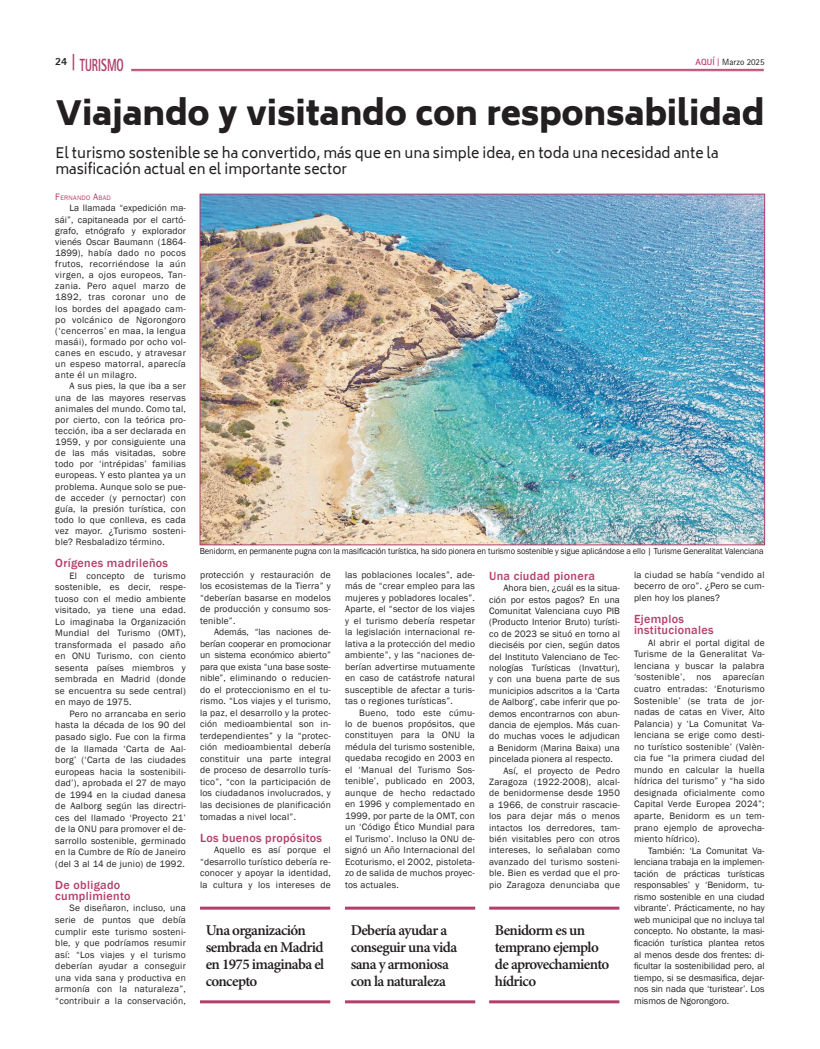
<style>
.page{position:relative;width:820px;height:1049px;background:#fff}
.page>*{position:absolute;margin:0;border:0;box-sizing:border-box;transform-origin:0 0}
.t1{font:900 33px "Biryani";letter-spacing:-.01em;color:#231f20}
.t2{font:800 17.6px "Rotis Sans Serif Std";color:#b23f6a;scale:.64 1}
.t3{font:600 15px/17px "Minion Pro";letter-spacing:-.04em;color:#231f20}
.t4{font:14px/16.8px "Biryani";color:#231f20}
.t5{font:500 12.1px/11.1px "Franklin Gothic";letter-spacing:.025em;color:#b23f6a}
.t6{font:800 11px "Rotis Sans Serif Std";color:#231f20}
.t7{font:9.5px/11.5px "Franklin Gothic";letter-spacing:.025em;color:#231f20;text-align:justify}
.t8{font:9px "Franklin Gothic";letter-spacing:-.01em;color:#231f20;scale:.95 1}
.t9{font:9px "Rotis Sans Serif Std";color:#231f20}
.t10{font:6.7px "Franklin Gothic";letter-spacing:.035em;color:#b23f6a}
.s1{font-size:18.2px}
.s2{font-weight:700;color:#b23f6a}
.s3{font-family:"Rotis Serif Std";font-weight:700;color:#b23f6a}
.s4{font-size:9.5px}
</style>
<div class="page">
<img style="left:201px;top:196px;width:561px;height:347px">
<hr style="left:200px;top:906px;width:130px;height:3px;background:#b23f6a">
<hr style="left:200px;top:1000px;width:130px;height:3px;background:#b23f6a">
<hr style="left:345px;top:906px;width:130px;height:3px;background:#b23f6a">
<hr style="left:345px;top:1000px;width:130px;height:3px;background:#b23f6a">
<hr style="left:489px;top:906px;width:130px;height:3px;background:#b23f6a">
<hr style="left:489px;top:1000px;width:130px;height:3px;background:#b23f6a">
<hr style="left:131px;top:69px;width:632px;height:1px;background:#b23f6a">
<hr style="left:131px;top:71px;width:632px;height:1px;background:#b23f6a">
<h2 class="t2" style="left:72px;top:54px;width:83px"><span class="s1">|</span> TURISMO</h2>
<p class="t6" style="left:55px;top:54px;width:14px">24</p>
<p class="t9" style="left:695px;top:57px;width:70px"><span class="s2">AQUÍ</span> <span class="s3">|</span> Marzo 2025</p>
<h1 class="t1" style="left:55px;top:94px;width:710px">Viajando y visitando con responsabilidad</h1>
<h3 class="t4" style="left:55px;top:144px;width:664px">El turismo sostenible se ha convertido, más que en una simple idea, en toda una necesidad ante la masificación actual en el importante sector</h3>
<p class="t10" style="left:55px;top:194px;width:57px"><span class="s4">F</span>ERNANDO <span class="s4">A</span>BAD</p>
<p class="t7" style="left:55px;top:203px;width:132px;line-height:11.1px;text-indent:14px">La llamada “expedición ma&shy;sái”, capitaneada por el cartó&shy;grafo, etnógrafo y explorador vienés Oscar Baumann (1864- 1899), había dado no pocos frutos, recorriéndose la aún virgen, a ojos europeos, Tan&shy;zania. Pero aquel marzo de 1892, tras coronar uno de los bordes del apagado cam&shy;po volcánico de Ngorongoro (‘cencerros’ en maa, la lengua masái), formado por ocho vol&shy;canes en escudo, y atravesar un espeso matorral, aparecía ante él un milagro.</p>
<p class="t7" style="left:55px;top:381px;width:132px;line-height:11.1px;text-indent:14px">A sus pies, la que iba a ser una de las mayores reservas animales del mundo. Como tal, por cierto, con la teórica pro&shy;tección, iba a ser declarada en 1959, y por consiguiente una de las más visitadas, sobre todo por ‘intrépidas’ familias europeas. Y esto plantea ya un problema. Aunque solo se pue&shy;de acceder (y pernoctar) con guía, la presión turística, con todo lo que conlleva, es cada vez mayor. ¿Turismo sosteni&shy;ble? Resbaladizo término.</p>
<p class="t5" style="left:55px;top:558px;width:114px">Orígenes madrileños</p>
<p class="t7" style="left:55px;top:570px;width:132px;text-indent:14px">El concepto de turismo sostenible, es decir, respe&shy;tuoso con el medio ambiente visitado, ya tiene una edad.<br>Lo imaginaba la Organización Mundial del Turismo (OMT), transformada el pasado año en ONU Turismo, con ciento sesenta países miembros y sembrada en Madrid (donde se encuentra su sede central) en mayo de 1975.</p>
<p class="t7" style="left:55px;top:708px;width:132px;text-indent:14px">Pero no arrancaba en serio hasta la década de los 90 del pasado siglo. Fue con la firma de la llamada ‘Carta de Aal&shy;borg’ (‘Carta de las ciudades europeas hacia la sostenibili&shy;dad’), aprobada el 27 de mayo de 1994 en la ciudad danesa de Aalborg según las directri&shy;ces del llamado ‘Proyecto 21’ de la ONU para promover el de&shy;sarrollo sostenible, germinado en la Cumbre de Río de Janeiro (del 3 al 14 de junio) de 1992.</p>
<p class="t5" style="left:55px;top:879px;width:77px">De obligado cumplimiento</p>
<p class="t7" style="left:55px;top:903px;width:132px;text-indent:14px">Se diseñaron, incluso, una serie de puntos que debía cumplir este turismo sosteni&shy;ble, y que podríamos resumir así: “Los viajes y el turismo deberían ayudar a conseguir una vida sana y productiva en armonía con la naturaleza”, “contribuir a la conservación,</p>
<p class="t8" style="left:200px;top:545px;width:594px">Benidorm, en permanente pugna con la masificación turística, ha sido pionera en turismo sostenible y sigue aplicándose a ello | Turisme Generalitat Valenciana</p>
<p class="t7" style="left:200px;top:569px;width:132px">protección y restauración de los ecosistemas de la Tierra” y “deberían basarse en modelos de producción y consumo sos&shy;tenible”.</p>
<p class="t7" style="left:200px;top:627px;width:132px;text-indent:14px">Además, “las naciones de&shy;berían cooperar en promocionar un sistema económico abierto” para que exista “una base soste&shy;nible”, eliminando o reducien&shy;do el proteccionismo en el tu&shy;rismo. “Los viajes y el turismo, la paz, el desarrollo y la protec&shy;ción medioambiental son in&shy;terdependientes” y la “protec&shy;ción medioambiental debería constituir una parte integral de proceso de desarrollo turís&shy;tico”, “con la participación de los ciudadanos involucrados, y las decisiones de planificación tomadas a nivel local”.</p>
<p class="t5" style="left:200px;top:832px;width:123px">Los buenos propósitos</p>
<p class="t7" style="left:200px;top:844px;width:132px;text-indent:14px">Aquello es así porque el “desarrollo turístico debería re&shy;conocer y apoyar la identidad, la cultura y los intereses de</p>
<p class="t7" style="left:633px;top:569px;width:132px">la ciudad se había “vendido al becerro de oro”. ¿Pero se cum&shy;plen hoy los planes?</p>
<p class="t5" style="left:633px;top:614px;width:81px">Ejemplos institucionales</p>
<p class="t7" style="left:633px;top:637px;width:132px;text-indent:14px">Al abrir el portal digital de Turisme de la Generalitat Va&shy;lenciana y buscar la palabra ‘sostenible’, nos aparecían cuatro entradas: ‘Enoturismo Sostenible’ (se trata de jor&shy;nadas de catas en Viver, Alto Palancia) y ‘La Comunitat Va&shy;lenciana se erige como desti&shy;no turístico sostenible’ (Valèn&shy;cia fue “la primera ciudad del mundo en calcular la huella hídrica del turismo” y “ha sido designada oficialmente como Capital Verde Europea 2024”; aparte, Benidorm es un tem&shy;prano ejemplo de aprovecha&shy;miento hídrico).</p>
<p class="t7" style="left:633px;top:845px;width:132px;text-indent:14px">También: ‘La Comunitat Va&shy;lenciana trabaja en la implemen&shy;tación de prácticas turísticas responsables’ y ‘Benidorm, tu&shy;rismo sostenible en una ciudad vibrante’. Prácticamente, no hay web municipal que no incluya tal concepto. No obstante, la masi&shy;ficación turística plantea retos al menos desde dos frentes: di&shy;ficultar la sostenibilidad pero, al tiempo, si se desmasifica, dejar&shy;nos sin nada que ‘turistear’. Los mismos de Ngorongoro.</p>
<p class="t7" style="left:345px;top:569px;width:131px">las poblaciones locales”, ade&shy;más de “crear empleo para las mujeres y pobladores locales”.<br>Aparte, el “sector de los viajes y el turismo debería respetar la legislación internacional re&shy;lativa a la protección del medio ambiente”, y las “naciones de&shy;berían advertirse mutuamente en caso de catástrofe natural susceptible de afectar a turis&shy;tas o regiones turísticas”.</p>
<p class="t7" style="left:345px;top:707px;width:131px;text-indent:14px">Bueno, todo este cúmu&shy;lo de buenos propósitos, que constituyen para la ONU la médula del turismo sostenible, quedaba recogido en 2003 en el ‘Manual del Turismo Sos&shy;tenible’, publicado en 2003, aunque de hecho redactado en 1996 y complementado en 1999, por parte de la OMT, con un ‘Código Ético Mundial para el Turismo’. Incluso la ONU de&shy;signó un Año Internacional del Ecoturismo, el 2002, pistoleta&shy;zo de salida de muchos proyec&shy;tos actuales.</p>
<p class="t5" style="left:489px;top:570px;width:107px">Una ciudad pionera</p>
<p class="t7" style="left:503px;top:582px;width:118px">Ahora bien, ¿cuál es la situa-</p>
<p class="t7" style="left:489px;top:594px;width:132px">ción por estos pagos? En una</p>
<p class="t7" style="left:489px;top:605px;width:132px">Comunitat Valenciana cuyo PIB</p>
<p class="t7" style="left:489px;top:616px;width:132px">(Producto Interior Bruto) turísti-</p>
<p class="t7" style="left:489px;top:628px;width:132px">co de 2023 se situó en torno al</p>
<p class="t7" style="left:489px;top:639px;width:132px">dieciséis por cien, según datos</p>
<p class="t7" style="left:489px;top:651px;width:132px">del Instituto Valenciano de Tec-</p>
<p class="t7" style="left:489px;top:662px;width:132px">nologías Turísticas (Invat·tur),</p>
<p class="t7" style="left:489px;top:673px;width:132px">y con una buena parte de sus</p>
<p class="t7" style="left:489px;top:685px;width:132px">municipios adscritos a la ‘Carta</p>
<p class="t7" style="left:489px;top:696px;width:132px">de Aalborg’, cabe inferir que po-</p>
<p class="t7" style="left:489px;top:708px;width:132px">demos encontrarnos con abun-</p>
<p class="t7" style="left:489px;top:719px;width:132px">dancia de ejemplos. Más cuan-</p>
<p class="t7" style="left:489px;top:730px;width:132px">do muchas voces le adjudican</p>
<p class="t7" style="left:489px;top:742px;width:132px">a Benidorm (Marina Baixa) una</p>
<p class="t7" style="left:489px;top:753px;width:125px">pincelada pionera al respecto.</p>
<p class="t7" style="left:503px;top:765px;width:118px">Así, el proyecto de Pedro</p>
<p class="t7" style="left:489px;top:776px;width:132px">Zaragoza (1922-2008), alcal-</p>
<p class="t7" style="left:489px;top:787px;width:132px">de benidormense desde 1950</p>
<p class="t7" style="left:489px;top:799px;width:132px">a 1966, de construir rascacie-</p>
<p class="t7" style="left:489px;top:810px;width:132px">los para dejar más o menos</p>
<p class="t7" style="left:489px;top:822px;width:132px">intactos los derredores, tam-</p>
<p class="t7" style="left:489px;top:833px;width:132px">bién visitables pero con otros</p>
<p class="t7" style="left:489px;top:844px;width:132px">intereses, lo señalaban como</p>
<p class="t7" style="left:489px;top:856px;width:132px">avanzado del turismo sosteni-</p>
<p class="t7" style="left:489px;top:867px;width:132px">ble. Bien es verdad que el pro-</p>
<p class="t7" style="left:489px;top:879px;width:132px">pio Zaragoza denunciaba que</p>
<h3 class="t3" style="left:206px;top:922px;width:120px">Una organización sembrada en Madrid en 1975 imaginaba el concepto</h3>
<h3 class="t3" style="left:350px;top:922px;width:108px">Debería ayudar a conseguir una vida sana y armoniosa con la naturaleza</h3>
<h3 class="t3" style="left:494px;top:922px;width:116px">Benidorm es un temprano ejemplo de aprovechamiento hídrico</h3>
</div>
